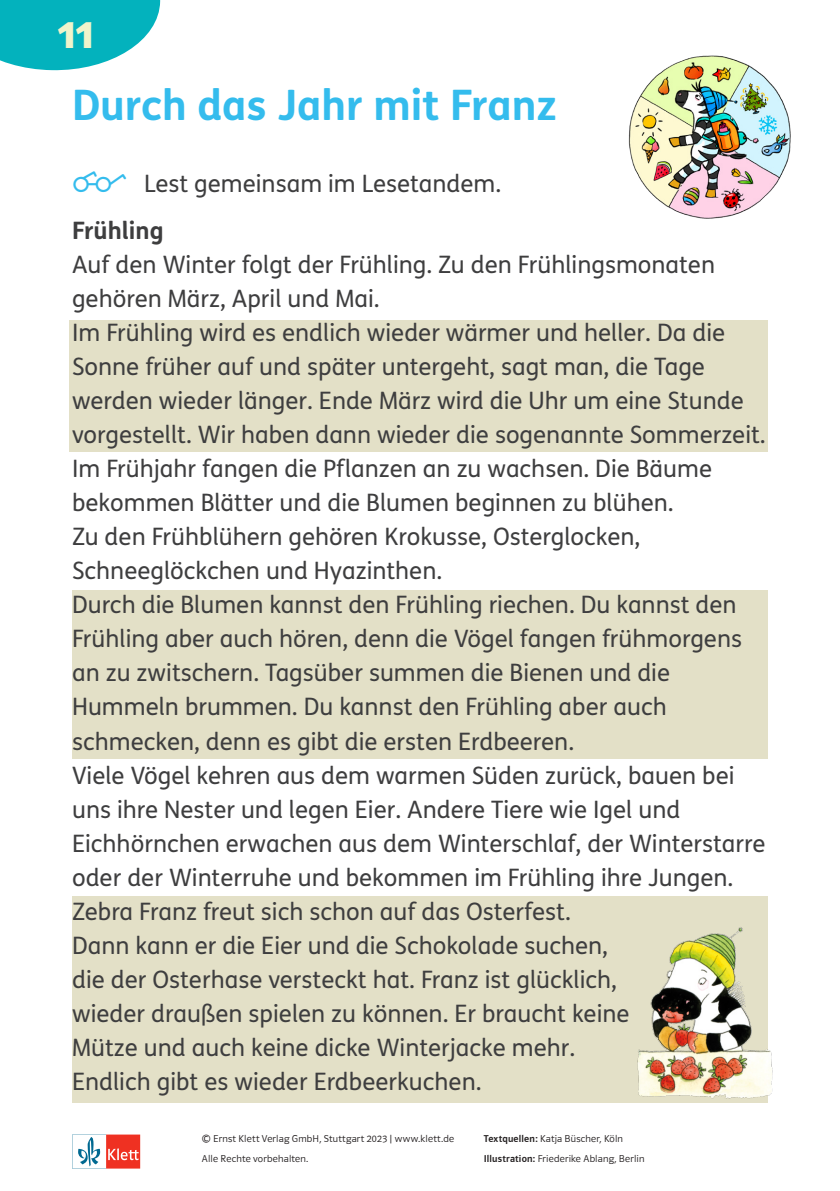
<style>
.page{position:relative;width:840px;height:1191px;background:#fff}
.page>*{position:absolute;margin:0;border:0;box-sizing:border-box;transform-origin:0 0}
.t1{font:700 42px "FS Klett GSV";color:#34bced}
.t2{font:700 40px "Polo GSV";color:#f0f4cb}
.t3{font:24px/34px "FS Klett GSV";color:#3e3e3f}
.t4{font:700 24px "FS Klett GSV";color:#3e3e3f}
.t5{font:10px/20px "Polo CE11 K Leicht";letter-spacing:.02em;color:#231f20}
.s1{font-family:"Polo CE11 K Krftg"}
</style>
<div class="page">
<svg style="left:0;top:0;width:161px;height:71px"></svg>
<svg style="left:72px;top:1134px;width:68px;height:34px"></svg>
<img style="left:628px;top:55px;width:163px;height:164px">
<div style="left:70px;top:320px;width:697px;height:132px;background:#e3e0c7"></div>
<div style="left:73px;top:590px;width:694px;height:168px;background:#e3e0c7"></div>
<div style="left:73px;top:896px;width:694px;height:207px;background:#e3e0c7"></div>
<img style="left:637px;top:925px;width:136px;height:178px">
<h2 class="t2" style="left:58px;top:12px;width:37px">11</h2>
<h1 class="t1" style="left:72px;top:73px;width:486px">Durch das Jahr mit Franz</h1>
<p class="t3" style="left:144px;top:166px;width:358px">Lest gemeinsam im Lesetandem.</p>
<p class="t4" style="left:72px;top:212px;width:93px">Frühling</p>
<p class="t3" style="left:72px;top:247px;width:694px">Auf den Winter folgt der Frühling. Zu den Frühlingsmonaten gehören März, April und Mai.<br>Im Frühling wird es endlich wieder wärmer und heller. Da die Sonne früher auf und später untergeht, sagt man, die Tage werden wieder länger. Ende März wird die Uhr um eine Stunde vorgestellt. Wir haben dann wieder die sogenannte Sommerzeit.<br>Im Frühjahr fangen die Pflanzen an zu wachsen. Die Bäume bekommen Blätter und die Blumen beginnen zu blühen.<br>Zu den Frühblühern gehören Krokusse, Osterglocken, Schneeglöckchen und Hyazinthen.<br>Durch die Blumen kannst den Frühling riechen. Du kannst den Frühling aber auch hören, denn die Vögel fangen frühmorgens an zu zwitschern. Tagsüber summen die Bienen und die Hummeln brummen. Du kannst den Frühling aber auch schmecken, denn es gibt die ersten Erdbeeren.<br>Viele Vögel kehren aus dem warmen Süden zurück, bauen bei uns ihre Nester und legen Eier. Andere Tiere wie Igel und Eichhörnchen erwachen aus dem Winterschlaf, der Winterstarre oder der Winterruhe und bekommen im Frühling ihre Jungen.<br>Zebra Franz freut sich schon auf das Osterfest.<br>Dann kann er die Eier und die Schokolade suchen,<br>die der Osterhase versteckt hat. Franz ist glücklich,<br>wieder draußen spielen zu können. Er braucht keine<br>Mütze und auch keine dicke Winterjacke mehr.<br>Endlich gibt es wieder Erdbeerkuchen.</p>
<p class="t5" style="left:202px;top:1128px;width:253px">© Ernst Klett Verlag GmbH, Stuttgart 2023 | www.klett.de<br>Alle Rechte vorbehalten.</p>
<p class="t5" style="left:483px;top:1128px;width:162px"><span class="s1">Textquellen:</span> Katja Büscher, Köln<br><span class="s1">Illustration:</span> Friederike Ablang, Berlin</p>
</div>
